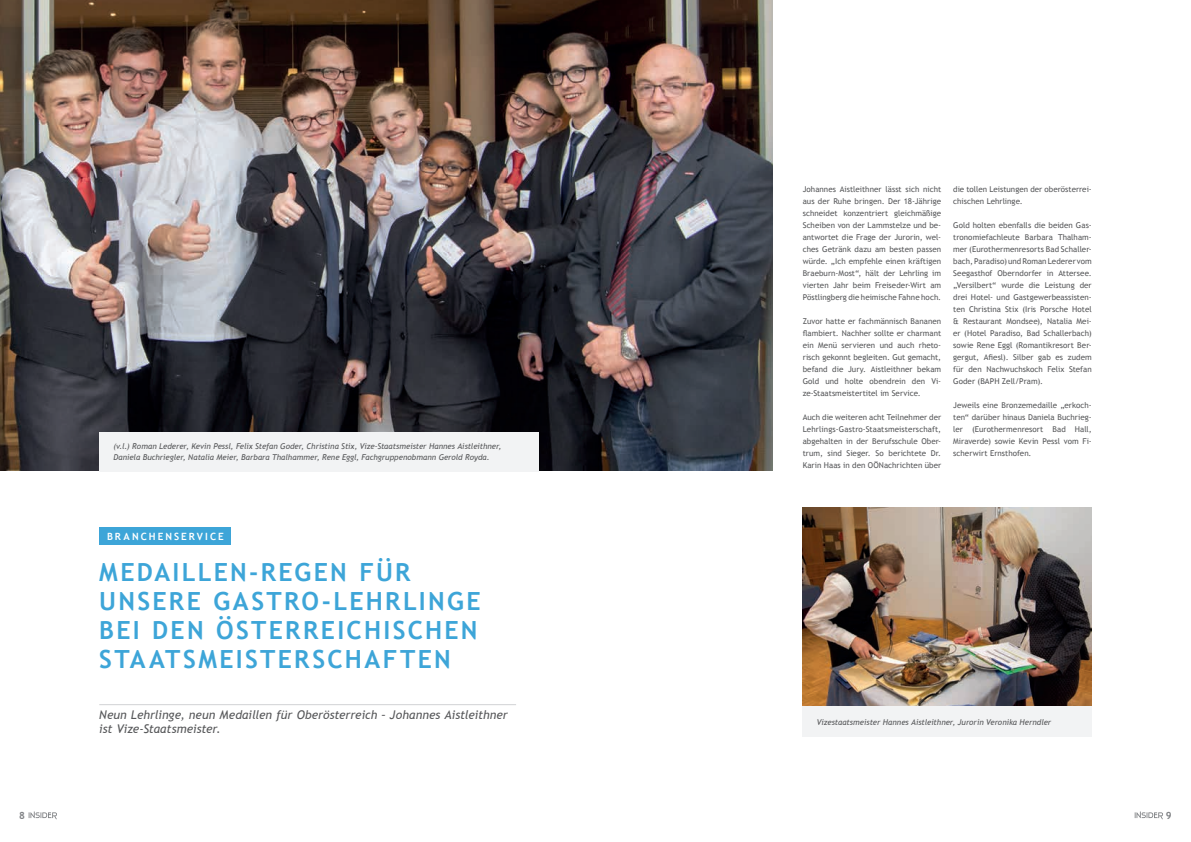
<style>
.page{position:relative;width:1191px;height:842px;background:#fff}
.page>*{position:absolute;margin:0;border:0;box-sizing:border-box;transform-origin:0 0}
.t1{font:700 25px/29px "Trebuchet MS";letter-spacing:.09em;color:#3da5d8}
.t2{font:italic 12px/14.4px "Trebuchet MS";letter-spacing:-.005em;color:#57585a}
.t3{font:700 10px "Trebuchet MS";letter-spacing:.205em;color:#fff}
.t4{font:700 10px "Trebuchet MS";color:#808285}
.t5{font:8px/12px "Trebuchet MS";color:#57585a;text-align:justify}
.t6{font:italic 8px/11.5px "Trebuchet MS";letter-spacing:-.005em;color:#57585a}
</style>
<div class="page">
<div style="left:99px;top:527px;width:131px;height:17px;background:#3da5d8"></div>
<hr style="left:99px;top:704px;width:417px;height:1px;background:#d1d2d4">
<img style="left:0;top:0;width:772px;height:471px">
<img style="left:802px;top:507px;width:289px;height:199px">
<div style="left:99px;top:432px;width:440px;height:39px;background:#f2f3f4"></div>
<div style="left:802px;top:706px;width:289px;height:31px;background:#f2f3f4"></div>
<svg style="left:29px;top:811px;width:28px;height:8px"></svg>
<svg style="left:1134px;top:811px;width:29px;height:8px"></svg>
<p class="t6" style="left:113px;top:440px;width:389px">(v.l.) Roman Lederer, Kevin Pessl, Felix Stefan Goder, Christina Stix, Vize-Staatsmeister Hannes Aistleithner,<br>Daniela Buchriegler, Natalia Meier, Barbara Thalhammer, Rene Eggl, Fachgruppenobmann Gerold Royda.</p>
<p class="t3" style="left:107px;top:530px;width:118px">BRANCHENSERVICE</p>
<h1 class="t1" style="left:99px;top:557px;width:383px">MEDAILLEN-REGEN FÜR<br>UNSERE GASTRO-LEHRLINGE<br>BEI DEN ÖSTERREICHISCHEN<br>STAATSMEISTERSCHAFTEN</h1>
<h2 class="t2" style="left:99px;top:708px;width:410px">Neun Lehrlinge, neun Medaillen für Oberösterreich – Johannes Aistleithner ist Vize-Staatsmeister.</h2>
<p class="t5" style="left:802px;top:183px;width:140px">Johannes Aistleithner lässt sich nicht aus der Ruhe bringen. Der 18-Jährige schneidet konzentriert gleichmäßige Scheiben von der Lammstelze und be&shy;antwortet die Frage der Jurorin, wel&shy;ches Getränk dazu am besten passen würde. „Ich empfehle einen kräftigen Braeburn-Most“, hält der Lehrling im vierten Jahr beim Freiseder-Wirt am Pöstlingberg die heimische Fahne hoch.</p>
<p class="t5" style="left:802px;top:315px;width:140px">Zuvor hatte er fachmännisch Bananen flambiert. Nachher sollte er charmant ein Menü servieren und auch rheto&shy;risch gekonnt begleiten. Gut gemacht, befand die Jury. Aistleithner bekam Gold und holte obendrein den Vi&shy;ze-Staatsmeistertitel im Service.</p>
<p class="t5" style="left:802px;top:411px;width:140px">Auch die weiteren acht Teilnehmer der Lehrlings-Gastro-Staatsmeisterschaft, abgehalten in der Berufsschule Ober&shy;trum, sind Sieger. So berichtete Dr.<br>Karin Haas in den OÖNachrichten über</p>
<p class="t5" style="left:953px;top:183px;width:140px">die tollen Leistungen der oberösterrei&shy;chischen Lehrlinge.</p>
<p class="t5" style="left:953px;top:219px;width:140px">Gold holten ebenfalls die beiden Gas&shy;tronomiefachleute Barbara Thalham&shy;mer (Eurothermenresorts Bad Schaller&shy;bach, Paradiso) und Roman Lederer vom Seegasthof Oberndorfer in Attersee. „Versilbert“ wurde die Leistung der drei Hotel- und Gastgewerbeassisten&shy;ten Christina Stix (Iris Porsche Hotel &amp; Restaurant Mondsee), Natalia Mei&shy;er (Hotel Paradiso, Bad Schallerbach) sowie Rene Eggl (Romantikresort Ber&shy;gergut, Afiesl). Silber gab es zudem für den Nachwuchskoch Felix Stefan Goder (BAPH Zell/Pram).</p>
<p class="t5" style="left:953px;top:399px;width:140px">Jeweils eine Bronzemedaille „erkoch&shy;ten“ darüber hinaus Daniela Buchrieg&shy;ler (Eurothermenresort Bad Hall, Miraverde) sowie Kevin Pessl vom Fi&shy;scherwirt Ernsthofen.</p>
<p class="t6" style="left:816px;top:716px;width:236px">Vizestaatsmeister Hannes Aistleithner, Jurorin Veronika Herndler</p>
<p class="t4" style="left:19px;top:809px;width:7px">8</p>
<p class="t4" style="left:1165px;top:809px;width:7px">9</p>
</div>
